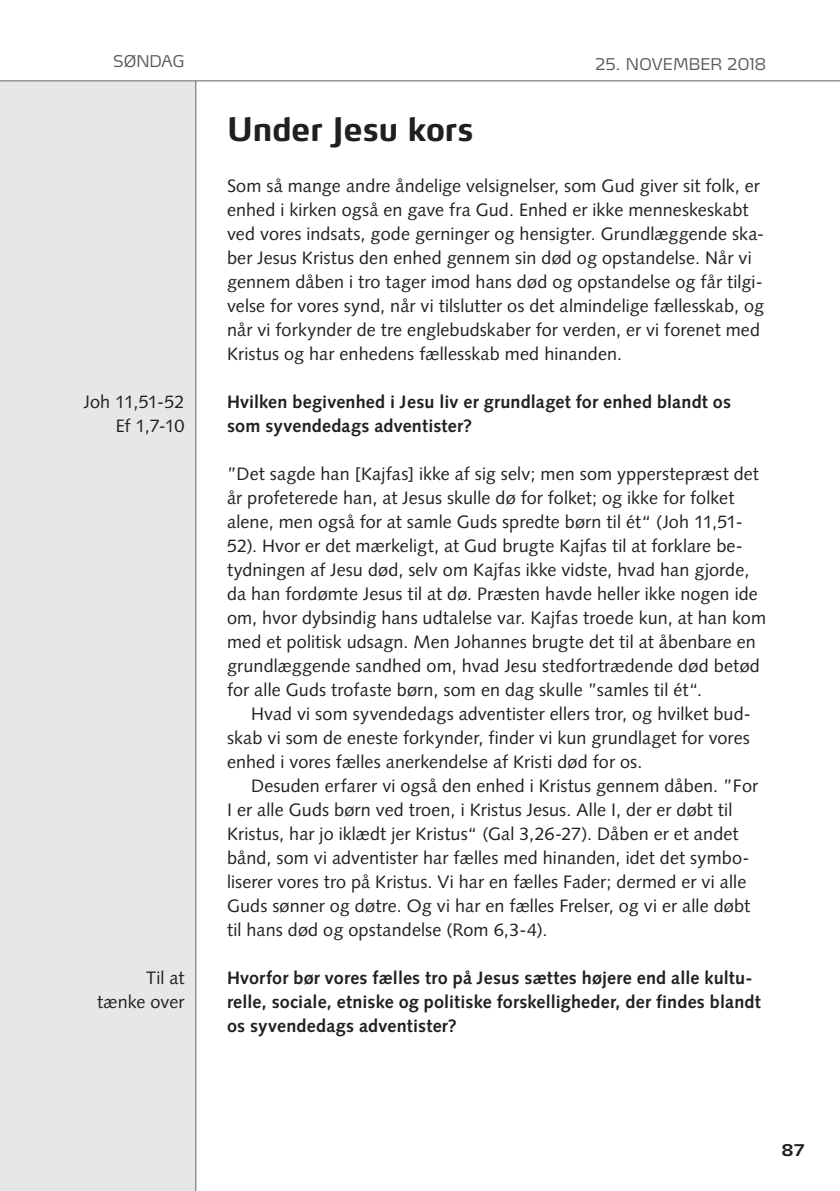
<style>
.page{position:relative;width:840px;height:1191px;background:#fff}
.page>*{position:absolute;margin:0;border:0;box-sizing:border-box;transform-origin:0 0}
.t1{font:700 32px "Max LF";color:#231f20}
.t2{font:18px/24px "Syntax LT Std";letter-spacing:.005em;color:#231f20}
.t3{font:700 18px/24px "Syntax LT Std";letter-spacing:.01em;color:#231f20}
.t4{font:300 16px "Max LF";color:#57585a}
.t5{font:700 16px "Max LF";color:#231f20}
</style>
<div class="page">
<div style="left:0;top:0;width:196px;height:1191px;background:#e6e7e9"></div>
<hr style="left:195px;top:0;width:1px;height:1191px;background:#636366">
<div style="left:0;top:0;width:839px;height:81px;background:#fff"></div>
<hr style="left:0;top:80px;width:839px;height:1px;background:#636366">
<p class="t4" style="left:113px;top:55px;width:73px">SØNDAG</p>
<p class="t2" style="left:84px;top:391px;width:102px;text-align:right">Joh 11,51-52<br>Ef 1,7-10</p>
<p class="t2" style="left:97px;top:967px;width:89px;text-align:right">Til at tænke over</p>
<h1 class="t1" style="left:227px;top:116px;width:248px">Under Jesu kors</h1>
<p class="t4" style="left:594px;top:58px;width:172px">25. NOVEMBER 2018</p>
<p class="t2" style="left:227px;top:175px;width:538px">Som så mange andre åndelige velsignelser, som Gud giver sit folk, er enhed i kirken også en gave fra Gud. Enhed er ikke menneskeskabt ved vores indsats, gode gerninger og hensigter. Grundlæggende ska&shy;ber Jesus Kristus den enhed gennem sin død og opstandelse. Når vi gennem dåben i tro tager imod hans død og opstandelse og får tilgi&shy;velse for vores synd, når vi tilslutter os det almindelige fællesskab, og når vi forkynder de tre englebudskaber for verden, er vi forenet med Kristus og har enhedens fællesskab med hinanden.</p>
<p class="t3" style="left:227px;top:391px;width:505px">Hvilken begivenhed i Jesu liv er grundlaget for enhed blandt os som syvendedags adventister?</p>
<p class="t2" style="left:227px;top:463px;width:540px">”Det sagde han [Kajfas] ikke af sig selv; men som ypperstepræst det år profeterede han, at Jesus skulle dø for folket; og ikke for folket alene, men også for at samle Guds spredte børn til ét“ (Joh 11,51- 52). Hvor er det mærkeligt, at Gud brugte Kajfas til at forklare be&shy;tydningen af Jesu død, selv om Kajfas ikke vidste, hvad han gjorde, da han fordømte Jesus til at dø. Præsten havde heller ikke nogen ide om, hvor dybsindig hans udtalelse var. Kajfas troede kun, at han kom med et politisk udsagn. Men Johannes brugte det til at åbenbare en grundlæggende sandhed om, hvad Jesu stedfortrædende død betød for alle Guds trofaste børn, som en dag skulle ”samles til ét“.</p>
<p class="t2" style="left:227px;top:703px;width:525px;text-align:justify;text-indent:24px">Hvad vi som syvendedags adventister ellers tror, og hvilket bud&shy;skab vi som de eneste forkynder, finder vi kun grundlaget for vores enhed i vores fælles anerkendelse af Kristi død for os.</p>
<p class="t2" style="left:227px;top:775px;width:532px;text-indent:24px">Desuden erfarer vi også den enhed i Kristus gennem dåben. ”For I er alle Guds børn ved troen, i Kristus Jesus. Alle I, der er døbt til Kristus, har jo iklædt jer Kristus“ (Gal 3,26-27). Dåben er et andet bånd, som vi adventister har fælles med hinanden, idet det symbo&shy;liserer vores tro på Kristus. Vi har en fælles Fader; dermed er vi alle Guds sønner og døtre. Og vi har en fælles Frelser, og vi er alle døbt til hans død og opstandelse (Rom 6,3-4).</p>
<p class="t3" style="left:227px;top:967px;width:535px">Hvorfor bør vores fælles tro på Jesus sættes højere end alle kultu&shy;relle, sociale, etniske og politiske forskelligheder, der findes blandt os syvendedags adventister?</p>
<p class="t5" style="left:781px;top:1144px;width:25px">87</p>
</div>
